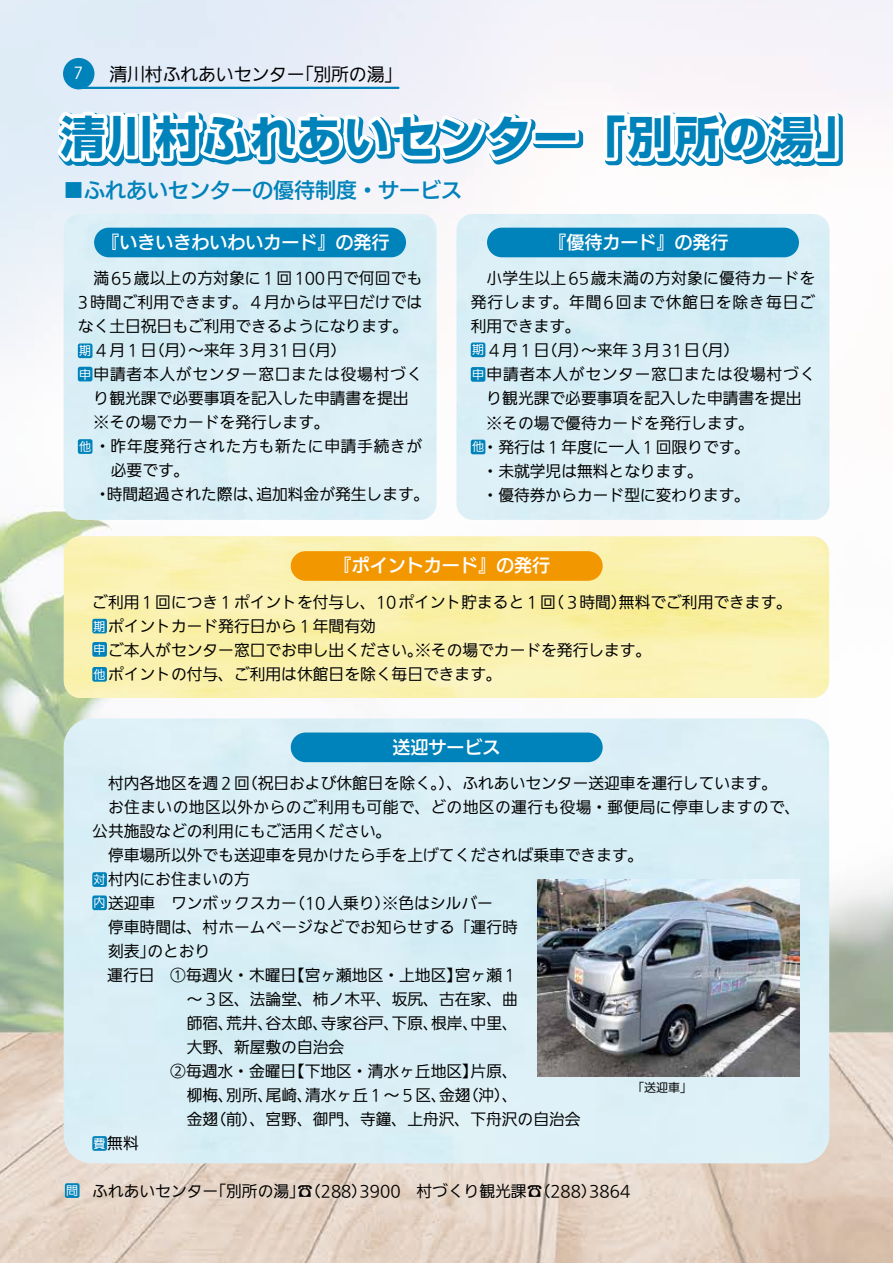
<style>
.page{position:relative;width:893px;height:1263px;background:#fff}
.page>*{position:absolute;margin:0;border:0;box-sizing:border-box;transform-origin:0 0}
.t1{font:700 45px "Shin Go";letter-spacing:.05em;color:#0082ba}
.t2{font:21px "UD Kakugo Large Pr 6 N DB";color:#0082ba}
.t3{font:18px "UD Kakugo Large Pr 6 N DB";color:#fff}
.t4{font:100 18px "Iwa UD Go Hon Pro";letter-spacing:-.015em;color:#000}
.t5{font:16.5px "Koz Go Pr 6 N";color:#fff}
.t6{font:100 15.75px/24px "Iwa UD Go Hon Pro";color:#000}
.t7{font:100 15.75px "Iwa UD Go Hon Pro";letter-spacing:.045em;color:#000}
.t8{font:100 15.75px "Iwa UD Go Hon Pro";letter-spacing:.025em;color:#000}
.t9{font:100 15.75px "Iwa UD Go Hon Pro";letter-spacing:.02em;color:#000}
.t10{font:100 15.75px "Iwa UD Go Hon Pro";letter-spacing:.06em;color:#000}
.t11{font:100 12px/23.2px "Iwa UD Go Hon Pro";color:#fff}
.t12{font:100 12px "Iwa UD Go Hon Pro";color:#000}
</style>
<div class="page">
<img style="left:0;top:0;width:893px;height:1263px">
<div style="left:63px;top:58px;width:31px;height:31px;background:#0082ba;border-radius:50%"></div>
<hr style="left:79px;top:87px;width:319px;height:2px;background:#0082ba">
<div style="left:533px;top:130px;width:50px;height:18px;border:10px solid #0082ba"></div>
<svg style="left:49px;top:91px;width:494px;height:87px"></svg>
<svg style="left:600px;top:104px;width:248px;height:74px"></svg>
<div style="left:64px;top:214px;width:373px;height:306px;background:#d9eff6;border-radius:16px"></div>
<div style="left:456px;top:214px;width:373px;height:306px;background:#d9eff6;border-radius:16px"></div>
<svg style="left:64px;top:536px;width:765px;height:162px;background:#f9f1b0"></svg>
<div style="left:64px;top:718px;width:765px;height:445px;background:#d9eff6;border-radius:28px"></div>
<div style="left:94px;top:228px;width:312px;height:29px;background:#0082ba;border-radius:15px"></div>
<div style="left:291px;top:551px;width:312px;height:30px;background:#f39700;border-radius:15px"></div>
<div style="left:291px;top:732px;width:312px;height:30px;background:#0082ba;border-radius:15px"></div>
<div style="left:487px;top:228px;width:312px;height:29px;background:#0082ba;border-radius:15px"></div>
<div style="left:65px;top:1183px;width:15px;height:15px;background:#0082ba;border-radius:2px"></div>
<img style="left:537px;top:880px;width:262px;height:196px">
<div style="left:78px;top:343px;width:14px;height:15px;background:#0082ba;border-radius:2px"></div>
<div style="left:78px;top:367px;width:14px;height:14px;background:#0082ba;border-radius:2px"></div>
<div style="left:78px;top:439px;width:14px;height:15px;background:#0082ba;border-radius:2px"></div>
<div style="left:92px;top:619px;width:15px;height:14px;background:#0082ba;border-radius:2px"></div>
<div style="left:92px;top:642px;width:15px;height:15px;background:#0082ba;border-radius:2px"></div>
<div style="left:92px;top:667px;width:15px;height:15px;background:#0082ba;border-radius:2px"></div>
<div style="left:471px;top:342px;width:14px;height:15px;background:#0082ba;border-radius:2px"></div>
<div style="left:471px;top:367px;width:14px;height:15px;background:#0082ba;border-radius:2px"></div>
<div style="left:471px;top:440px;width:14px;height:14px;background:#0082ba;border-radius:2px"></div>
<div style="left:92px;top:872px;width:15px;height:15px;background:#0082ba;border-radius:2px"></div>
<div style="left:92px;top:895px;width:15px;height:15px;background:#0082ba;border-radius:2px"></div>
<div style="left:92px;top:1136px;width:15px;height:15px;background:#0082ba;border-radius:2px"></div>
<p class="t5" style="left:74px;top:64px;width:11px">7</p>
<p class="t4" style="left:109px;top:62px;width:294px">清川村ふれあいセンター「別所の湯」</p>
<h1 class="t1" style="left:63px;top:109px;width:803px">清川村ふれあいセンター「別所の湯」</h1>
<h2 class="t2" style="left:63px;top:178px;width:401px">■ふれあいセンターの優待制度・サービス</h2>
<p class="t3" style="left:102px;top:232px;width:289px">『いきいきわいわいカード』の発行</p>
<p class="t3" style="left:548px;top:232px;width:181px">『優待カード』の発行</p>
<p class="t6" style="left:78px;top:267px;width:346px">　満65歳以上の方対象に１回100円で何回でも</p>
<p class="t6" style="left:78px;top:291px;width:346px">3時間ご利用できます。４月からは平日だけでは</p>
<p class="t6" style="left:78px;top:315px;width:332px">なく土日祝日もご利用できるようになります。</p>
<p class="t6" style="left:94px;top:339px;width:254px">４月１日（月）～来年３月31日（月）</p>
<p class="t7" style="left:94px;top:364px;width:330px">申請者本人がセンター窓口または役場村づく</p>
<p class="t6" style="left:94px;top:387px;width:316px">り観光課で必要事項を記入した申請書を提出</p>
<p class="t6" style="left:94px;top:411px;width:238px">※その場でカードを発行します。</p>
<p class="t7" style="left:95px;top:436px;width:329px">・昨年度発行された方も新たに申請手続きが</p>
<p class="t6" style="left:111px;top:459px;width:80px">必要です。</p>
<p class="t6" style="left:95px;top:483px;width:336px">・時間超過された際は、追加料金が発生します。</p>
<p class="t11" style="left:79px;top:340px;width:13px">期申</p>
<p class="t11" style="left:79px;top:435px;width:13px">他</p>
<p class="t9" style="left:471px;top:268px;width:346px">　小学生以上65歳未満の方対象に優待カードを</p>
<p class="t10" style="left:471px;top:292px;width:346px">発行します。年間6回まで休館日を除き毎日ご</p>
<p class="t6" style="left:471px;top:315px;width:112px">利用できます。</p>
<p class="t6" style="left:486px;top:339px;width:254px">４月１日（月）～来年３月31日（月）</p>
<p class="t7" style="left:486px;top:364px;width:330px">申請者本人がセンター窓口または役場村づく</p>
<p class="t6" style="left:486px;top:387px;width:316px">り観光課で必要事項を記入した申請書を提出</p>
<p class="t6" style="left:486px;top:411px;width:269px">※その場で優待カードを発行します。</p>
<p class="t6" style="left:483px;top:435px;width:269px">・発行は１年度に一人１回限りです。</p>
<p class="t6" style="left:483px;top:459px;width:222px">・未就学児は無料となります。</p>
<p class="t6" style="left:483px;top:483px;width:269px">・優待券からカード型に変わります。</p>
<p class="t11" style="left:472px;top:338px;width:13px;line-height:24.6px">期申</p>
<p class="t11" style="left:472px;top:436px;width:13px">他</p>
<p class="t3" style="left:334px;top:555px;width:217px">『ポイントカード』の発行</p>
<p class="t6" style="left:108px;top:591px;width:686px;text-indent:-16px">ご利用１回につき１ポイントを付与し、10ポイント貯まると１回（３時間）無料でご利用できます。ポイントカード発行日から１年間有効<br>ご本人がセンター窓口でお申し出ください。※その場でカードを発行します。<br>ポイントの付与、ご利用は休館日を除く毎日できます。</p>
<p class="t11" style="left:94px;top:615px;width:13px">期申</p>
<p class="t11" style="left:94px;top:663px;width:13px">他</p>
<p class="t11" style="left:66px;top:1179px;width:13px">問</p>
<p class="t3" style="left:392px;top:737px;width:109px">送迎サービス</p>
<p class="t6" style="left:92px;top:772px;width:687px">　村内各地区を週２回（祝日および休館日を除く。）、ふれあいセンター送迎車を運行しています。</p>
<p class="t8" style="left:92px;top:796px;width:710px">　お住まいの地区以外からのご利用も可能で、どの地区の運行も役場・郵便局に停車しますので、</p>
<p class="t6" style="left:92px;top:820px;width:301px">公共施設などの利用にもご活用ください。</p>
<p class="t6" style="left:92px;top:844px;width:553px">　停車場所以外でも送迎車を見かけたら手を上げてくだされば乗車できます。</p>
<p class="t6" style="left:108px;top:868px;width:143px">村内にお住まいの方</p>
<p class="t6" style="left:108px;top:892px;width:386px">送迎車　ワンボックスカー（10人乗り）※色はシルバー</p>
<p class="t6" style="left:108px;top:916px;width:411px">停車時間は、村ホームページなどでお知らせする「運行時</p>
<p class="t6" style="left:108px;top:940px;width:104px">刻表」のとおり</p>
<p class="t6" style="left:107px;top:964px;width:412px">運行日　①毎週火・木曜日【宮ヶ瀬地区・上地区】宮ヶ瀬１</p>
<p class="t6" style="left:187px;top:988px;width:332px">～３区、法論堂、柿ノ木平、坂尻、古在家、曲</p>
<p class="t6" style="left:187px;top:1012px;width:332px">師宿、荒井、谷太郎、寺家谷戸、下原、根岸、中里、</p>
<p class="t6" style="left:187px;top:1036px;width:159px">大野、新屋敷の自治会</p>
<p class="t6" style="left:107px;top:1060px;width:412px">　　　　②毎週水・金曜日【下地区・清水ヶ丘地区】片原、</p>
<p class="t6" style="left:187px;top:1084px;width:332px">柳梅、別所、尾崎、清水ヶ丘１～５区、金翅（沖）、</p>
<p class="t6" style="left:187px;top:1108px;width:395px">金翅（前）、宮野、御門、寺鐘、上舟沢、下舟沢の自治会</p>
<p class="t6" style="left:107px;top:1132px;width:33px">無料</p>
<p class="t6" style="left:92px;top:1180px;width:539px">ふれあいセンター「別所の湯」☎（288）3900　村づくり観光課☎（288）3864</p>
<p class="t11" style="left:94px;top:868px;width:13px">対内</p>
<p class="t12" style="left:632px;top:1079px;width:61px">「送迎車」</p>
<p class="t11" style="left:94px;top:1132px;width:13px">費</p>
</div>
